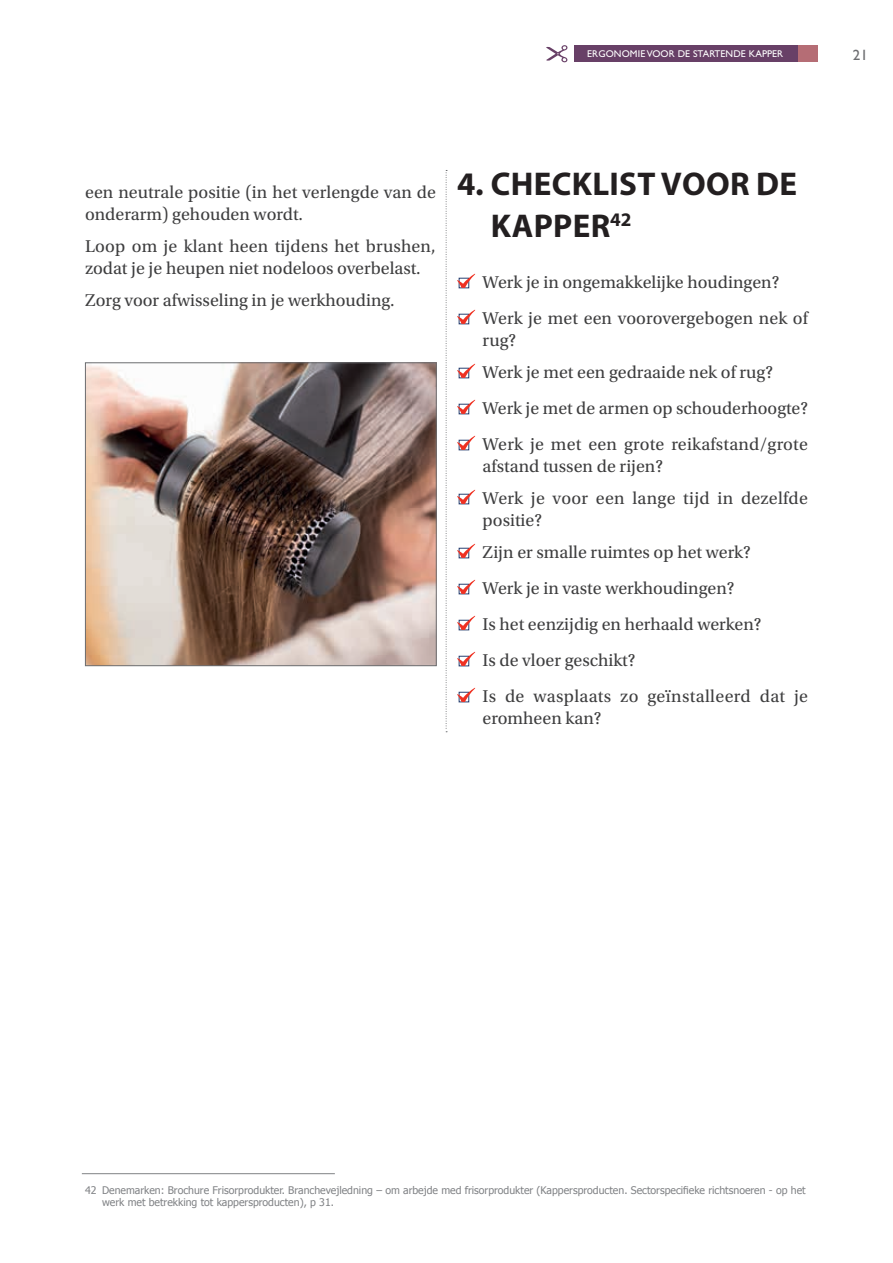
<style>
.page{position:relative;width:893px;height:1263px;background:#fff}
.page>*{position:absolute;margin:0;border:0;box-sizing:border-box;transform-origin:0 0}
.t1{font:700 33px/42px "Myriad Pro";letter-spacing:.01em;color:#231f20}
.t2{font:18px/36px "Utopia Std";color:#3e3e3f}
.t3{font:15px "Gill Sans Std";color:#6c6d70}
.t4{font:10.5px/12px "Tahoma";color:#808285}
.t5{font:9.9px "Gill Sans Std";letter-spacing:.01em;color:#fff}
</style>
<div class="page">
<div style="left:574px;top:45px;width:225px;height:17px;background:#684067"></div>
<svg style="left:546px;top:45px;width:21px;height:17px"></svg>
<div style="left:798px;top:45px;width:20px;height:17px;background:#b56d75"></div>
<img style="left:87px;top:364px;width:348px;height:300px">
<div style="left:85px;top:362px;width:352px;height:304px;border:1px solid #6c6d70"></div>
<svg style="left:457px;top:274px;width:18px;height:14px"></svg>
<svg style="left:457px;top:310px;width:18px;height:14px"></svg>
<svg style="left:457px;top:364px;width:18px;height:14px"></svg>
<svg style="left:457px;top:400px;width:18px;height:14px"></svg>
<svg style="left:457px;top:436px;width:18px;height:14px"></svg>
<svg style="left:457px;top:490px;width:18px;height:14px"></svg>
<svg style="left:457px;top:544px;width:18px;height:14px"></svg>
<svg style="left:457px;top:580px;width:18px;height:14px"></svg>
<svg style="left:457px;top:616px;width:18px;height:14px"></svg>
<svg style="left:457px;top:652px;width:18px;height:14px"></svg>
<svg style="left:457px;top:688px;width:18px;height:14px"></svg>
<hr style="left:82px;top:1173px;width:253px;height:1px;background:#808285">
<svg style="left:446px;top:170px;width:1px;height:562px"></svg>
<p class="t5" style="left:587px;top:48px;width:197px">ERGONOMIE VOOR DE STARTENDE KAPPER</p>
<p class="t3" style="left:853px;top:47px;width:16px">21</p>
<p class="t2" style="left:85px;top:182px;width:352px;line-height:21.6px">een neutrale positie (in het verlengde van de onderarm) gehouden wordt.</p>
<p class="t2" style="left:85px;top:236px;width:352px;line-height:21.6px">Loop om je klant heen tijdens het brushen, zodat je je heupen niet nodeloos overbelast.</p>
<p class="t2" style="left:85px;top:282px;width:311px">Zorg voor afwisseling in je werkhouding.</p>
<h1 class="t1" style="left:491px;top:162px;width:308px;text-indent:-34px">4. CHECKLIST VOOR DE<br>KAPPER<sup>42</sup></h1>
<p class="t2" style="left:483px;top:264px;width:327px">Werk je in ongemakkelijke houdingen?<br>Werk je met een voorovergebogen nek of</p>
<p class="t2" style="left:483px;top:324px;width:292px;line-height:32.4px">rug?<br>Werk je met een gedraaide nek of rug?</p>
<p class="t2" style="left:483px;top:390px;width:327px">Werk je met de armen op schouderhoogte?<br>Werk je met een grote reikafstand/grote</p>
<p class="t2" style="left:483px;top:450px;width:327px;line-height:32.4px">afstand tussen de rijen?<br>Werk je voor een lange tijd in dezelfde</p>
<p class="t2" style="left:483px;top:504px;width:270px;line-height:32.4px">positie?<br>Zijn er smalle ruimtes op het werk?</p>
<p class="t2" style="left:483px;top:570px;width:327px">Werk je in vaste werkhoudingen?<br>Is het eenzijdig en herhaald werken?<br>Is de vloer geschikt?<br>Is de wasplaats zo geïnstalleerd dat je</p>
<p class="t2" style="left:483px;top:700px;width:120px">eromheen kan?</p>
<p class="t4" style="left:102px;top:1184px;width:705px;text-indent:-17px">42 Denemarken: Brochure Frisorprodukter. Branchevejledning – om arbejde med frisorprodukter (Kappersproducten. Sectorspecifieke richtsnoeren - op het werk met betrekking tot kappersproducten), p 31.</p>
</div>
